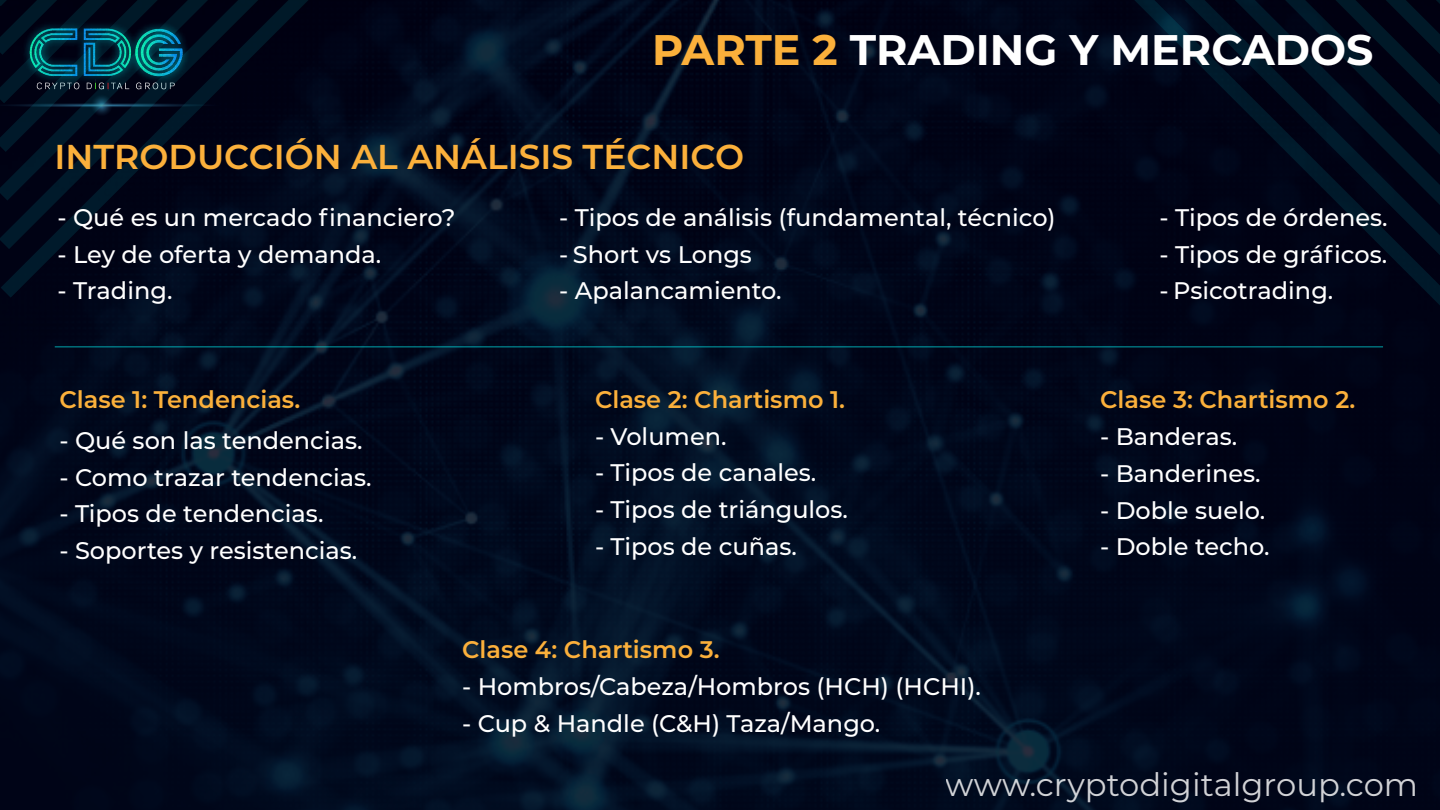
<style>
.page{position:relative;width:1440px;height:810px;background:#fff}
.page>*{position:absolute;margin:0;border:0;box-sizing:border-box;transform-origin:0 0}
.t1{font:700 42.75px "Montserrat";color:#fff}
.t2{font:600 34.5px "Montserrat";color:#fbb03b}
.t3{font:32.25px "Montserrat";color:#fff}
.t4{font:500 24px "Montserrat";color:#fff}
.t5{font:600 24px "Montserrat";color:#fbb03b}
.s1{color:#fbb03b}
</style>
<div class="page">
<img style="left:0;top:0;width:1440px;height:810px">
<svg style="left:1px;top:0;width:326px;height:298px;background:#00071a"></svg>
<svg style="left:0;top:0;width:278px;height:249px;background:#000719"></svg>
<svg style="left:0;top:0;width:229px;height:201px;background:#011728"></svg>
<svg style="left:1128px;top:0;width:312px;height:310px;background:#000417"></svg>
<svg style="left:1177px;top:0;width:263px;height:261px;background:#000618"></svg>
<svg style="left:1226px;top:0;width:214px;height:213px;background:#000a1b"></svg>
<hr style="left:55px;top:346px;width:1328px;height:2px;background:#0ff">
<h1 class="t1" style="left:652px;top:19px;width:723px"><span class="s1">PARTE 2</span> TRADING Y MERCADOS</h1>
<h2 class="t2" style="left:55px;top:132px;width:691px">INTRODUCCIÓN AL ANÁLISIS TÉCNICO</h2>
<p class="t4" style="left:57px;top:201px;width:399px">- Qué es un mercado financiero?</p>
<p class="t4" style="left:57px;top:237px;width:325px">- Ley de oferta y demanda.</p>
<p class="t4" style="left:57px;top:274px;width:116px">- Trading.</p>
<p class="t4" style="left:559px;top:201px;width:498px">- Tipos de análisis (fundamental, técnico)</p>
<p class="t4" style="left:559px;top:237px;width:194px">- Short vs Longs</p>
<p class="t4" style="left:559px;top:274px;width:224px">- Apalancamiento.</p>
<p class="t5" style="left:59px;top:382px;width:242px">Clase 1: Tendencias.</p>
<p class="t4" style="left:59px;top:424px;width:305px">- Qué son las tendencias.</p>
<p class="t4" style="left:59px;top:460px;width:314px">- Como trazar tendencias.</p>
<p class="t4" style="left:59px;top:497px;width:266px">- Tipos de tendencias.</p>
<p class="t4" style="left:59px;top:534px;width:299px">- Soportes y resistencias.</p>
<p class="t5" style="left:595px;top:382px;width:252px">Clase 2: Chartismo 1.</p>
<p class="t4" style="left:595px;top:419px;width:133px">- Volumen.</p>
<p class="t4" style="left:595px;top:456px;width:223px">- Tipos de canales.</p>
<p class="t4" style="left:595px;top:493px;width:255px">- Tipos de triángulos.</p>
<p class="t4" style="left:595px;top:529px;width:203px">- Tipos de cuñas.</p>
<p class="t5" style="left:462px;top:632px;width:259px">Clase 4: Chartismo 3.</p>
<p class="t4" style="left:462px;top:670px;width:520px">- Hombros/Cabeza/Hombros (HCH) (HCHI).</p>
<p class="t4" style="left:462px;top:707px;width:420px">- Cup &amp; Handle (C&amp;H) Taza/Mango.</p>
<p class="t4" style="left:1160px;top:201px;width:230px">- Tipos de órdenes.</p>
<p class="t4" style="left:1160px;top:237px;width:229px">- Tipos de gráficos.</p>
<p class="t4" style="left:1160px;top:274px;width:175px">- Psicotrading.</p>
<p class="t5" style="left:1100px;top:382px;width:257px">Clase 3: Chartismo 2.</p>
<p class="t4" style="left:1100px;top:420px;width:139px">- Banderas.</p>
<p class="t4" style="left:1100px;top:457px;width:162px">- Banderines.</p>
<p class="t4" style="left:1100px;top:493px;width:166px">- Doble suelo.</p>
<p class="t4" style="left:1100px;top:530px;width:171px">- Doble techo.</p>
<h3 class="t3" style="left:946px;top:762px;width:474px">www.cryptodigitalgroup.com</h3>
</div>
